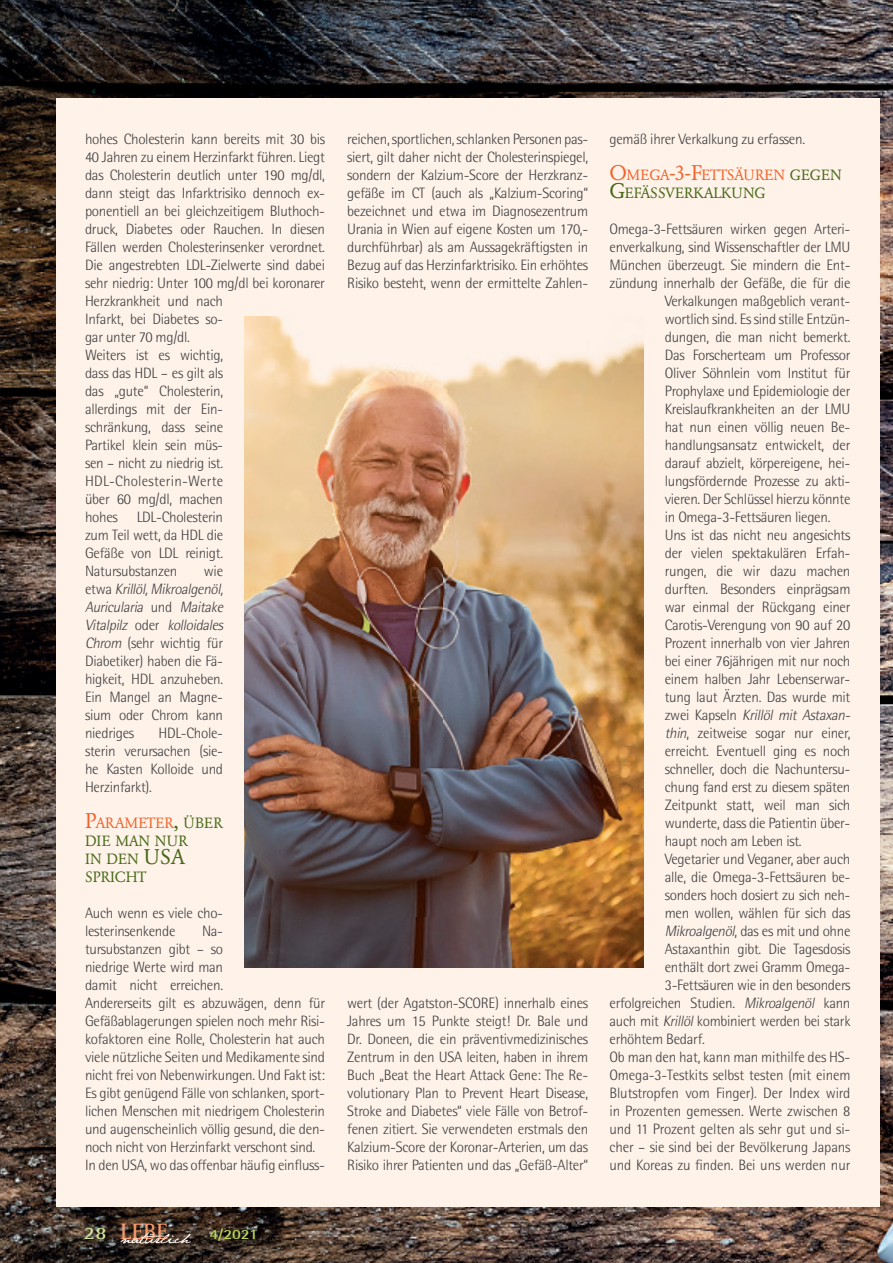
<style>
.page{position:relative;width:893px;height:1263px;background:#fff}
.page>*{position:absolute;margin:0;border:0;box-sizing:border-box;transform-origin:0 0}
.t1{font:700 23.1px "Rotis Serif";color:#f79a6c;scale:.91 1}
.t2{font:300 15px/18px "AT Rotis Semi Sans";letter-spacing:-.02em;color:#3e3e3f}
.t3{font:italic 300 15px "AT Rotis Semi Sans";color:#3e3e3f}
.t4{font:14.7px/18px "Garamond BQ";letter-spacing:-.01em;color:#466715}
.t5{font:700 14.1px "AT Rotis Semi Sans";color:#bad65a;scale:1.18 1}
.s1{font-style:italic}
.s2{font-size:21px;color:#f26228}
.s3{color:#f26228}
.s4{font-size:21px}
.s5{font-size:17.85px;color:#d3e498}
.s6{font-style:normal}
</style>
<div class="page">
<img style="left:0;top:0;width:893px;height:1263px">
<div style="left:56px;top:99px;width:823px;height:1108px;background:#fef2e9"></div>
<svg style="left:120px;top:1232px;width:71px;height:12px"></svg>
<img style="left:244px;top:317px;width:399px;height:651px">
<p class="t2" style="left:85px;top:131px;width:242px">hohes Cholesterin kann bereits mit 30 bis<br>40 Jahren zu einem Herzinfarkt führen. Liegt das Cholesterin deutlich unter 190 mg/dl, dann steigt das Infarktrisiko dennoch ex&shy;ponentiell an bei gleichzeitigem Bluthoch&shy;druck, Diabetes oder Rauchen. In diesen<br>Fällen werden Cholesterinsenker verordnet.<br>Die angestrebten LDL-Zielwerte sind dabei sehr niedrig: Unter 100 mg/dl bei koronarer<br>Herzkrankheit und nach<br>Infarkt, bei Diabetes so-<br>gar unter 70 mg/dl.<br>Weiters ist es wichtig,<br>dass das HDL – es gilt als<br>das „gute“ Cholesterin,<br>allerdings mit der Ein-<br>schränkung, dass seine<br>Partikel klein sein müs-<br>sen – nicht zu niedrig ist.<br>HDL-Cholesterin-Werte<br>über 60 mg/dl, machen<br>hohes</p>
<p class="t2" style="left:85px;top:509px;width:140px;text-align:justify;text-indent:52px">LDL-Cholesterin zum Teil wett, da HDL die Gefäße von LDL reinigt.<br>Natursubstanzen</p>
<p class="t2" style="left:85px;top:563px;width:142px;text-indent:119px">wie e t w a <span class="s1">Krillöl,Mikroalgenöl,<br>Auricularia</span> u n d <span class="s1">Maitake<br>Vitalpilz</span> o d e r <span class="s1">kolloidales<br>Chrom</span> (sehr wichtig für<br>Diabetiker) haben die Fä&shy;higkeit, HDL anzuheben.<br>Ein Mangel an Magne&shy;sium oder Chrom kann niedriges</p>
<p class="t2" style="left:85px;top:725px;width:140px;text-align:justify;text-indent:73px">HDL-Chole&shy;sterin verursachen (sie&shy;he Kasten Kolloide und Herzinfarkt).</p>
<p class="t4" style="left:85px;top:814px;width:139px"><span class="s2">P</span><span class="s3">ARAMETER</span><span class="s4">,</span> ÜBER<br>DIE MAN NUR<br>IN DEN <span class="s4">USA<br></span>SPRICHT</p>
<p class="t2" style="left:85px;top:905px;width:140px">Auch wenn es viele cho&shy;lesterinsenkende</p>
<p class="t2" style="left:85px;top:923px;width:242px;text-indent:117px">Na-<br>tursubstanzen gibt – so<br>niedrige Werte wird man<br>damit nicht erreichen.<br>Andererseits gilt es abzuwägen, denn für Gefäßablagerungen spielen noch mehr Risi&shy;kofaktoren eine Rolle, Cholesterin hat auch viele nützliche Seiten und Medikamente sind nicht frei von Nebenwirkungen. Und Fakt ist:<br>Es gibt genügend Fälle von schlanken, sport&shy;lichen Menschen mit niedrigem Cholesterin und augenscheinlich völlig gesund, die den&shy;noch nicht von Herzinfarkt verschont sind.<br>In den USA, wo das offenbar häufig einfluss-</p>
<h1 class="t1" style="left:83px;top:1218px;width:94px"><span class="s5">28</span> LEBE</h1>
<p class="t5" style="left:209px;top:1229px;width:43px">4/2021</p>
<p class="t2" style="left:347px;top:131px;width:242px;text-align:justify">reichen, sportlichen, schlanken Personen pas&shy;siert, gilt daher nicht der Cholesterinspiegel, sondern der Kalzium-Score der Herzkranz&shy;gefäße im CT (auch als „Kalzium-Scoring“ bezeichnet und etwa im Diagnosezentrum Urania in Wien auf eigene Kosten um 170,- durchführbar) als am Aussagekräftigsten in Bezug auf das Herzinfarktrisiko. Ein erhöhtes Risiko besteht, wenn der ermittelte Zahlen-</p>
<p class="t2" style="left:347px;top:995px;width:242px;text-align:justify">wert (der Agatston-SCORE) innerhalb eines Jahres um 15 Punkte steigt! Dr. Bale und Dr. Doneen, die ein präventivmedizinisches Zentrum in den USA leiten, haben in ihrem Buch „Beat the Heart Attack Gene: The Re&shy;volutionary Plan to Prevent Heart Disease, Stroke and Diabetes“ viele Fälle von Betrof&shy;fenen zitiert. Sie verwendeten erstmals den Kalzium-Score der Koronar-Arterien, um das Risiko ihrer Patienten und das „Gefäß-Alter“</p>
<p class="t2" style="left:609px;top:131px;width:197px">gemäß ihrer Verkalkung zu erfassen.</p>
<p class="t4" style="left:609px;top:166px;width:234px"><span class="s2">O</span><span class="s3">MEGA</span><span class="s2">-3-F</span><span class="s3">ETTSÄUREN</span> GEGEN<br><span class="s4">G</span>EFÄSSVERKALKUNG</p>
<p class="t2" style="left:609px;top:221px;width:242px">Omega-3-Fettsäuren wirken gegen Arteri-</p>
<p class="t2" style="left:609px;top:239px;width:242px">enverkalkung, sind Wissenschaftler der LMU</p>
<p class="t2" style="left:609px;top:257px;width:242px">München überzeugt. Sie mindern die Ent-</p>
<p class="t2" style="left:609px;top:275px;width:242px">zündung innerhalb der Gefäße, die für die</p>
<p class="t2" style="left:665px;top:293px;width:187px">Verkalkungen maßgeblich verant-</p>
<p class="t2" style="left:665px;top:311px;width:187px">wortlich sind. Es sind stille Entzün-</p>
<p class="t2" style="left:665px;top:329px;width:187px">dungen, die man nicht bemerkt.</p>
<p class="t2" style="left:665px;top:347px;width:187px">Das Forscherteam um Professor</p>
<p class="t2" style="left:665px;top:365px;width:187px">Oliver Söhnlein vom Institut für</p>
<p class="t2" style="left:665px;top:383px;width:187px">Prophylaxe und Epidemiologie der</p>
<p class="t2" style="left:665px;top:401px;width:187px">Kreislaufkrankheiten an der LMU</p>
<p class="t2" style="left:665px;top:419px;width:187px">hat nun einen völlig neuen Be-</p>
<p class="t2" style="left:665px;top:437px;width:187px">handlungsansatz entwickelt, der</p>
<p class="t2" style="left:665px;top:455px;width:187px">darauf abzielt, körpereigene, hei-</p>
<p class="t2" style="left:665px;top:473px;width:187px">lungsfördernde Prozesse zu akti-</p>
<p class="t2" style="left:665px;top:491px;width:187px">vieren. Der Schlüssel hierzu könnte</p>
<p class="t2" style="left:665px;top:509px;width:167px">in Omega-3-Fettsäuren liegen.</p>
<p class="t2" style="left:665px;top:527px;width:187px">Uns ist das nicht neu angesichts</p>
<p class="t2" style="left:665px;top:545px;width:187px">der vielen spektakulären Erfah-</p>
<p class="t2" style="left:665px;top:563px;width:187px">rungen, die wir dazu machen</p>
<p class="t2" style="left:665px;top:581px;width:187px">durften. Besonders einprägsam</p>
<p class="t2" style="left:665px;top:599px;width:187px">war einmal der Rückgang einer</p>
<p class="t2" style="left:665px;top:617px;width:187px">Carotis-Verengung von 90 auf 20</p>
<p class="t2" style="left:665px;top:635px;width:187px">Prozent innerhalb von vier Jahren</p>
<p class="t2" style="left:665px;top:653px;width:187px">bei einer 76jährigen mit nur noch</p>
<p class="t2" style="left:665px;top:671px;width:187px">einem halben Jahr Lebenserwar-</p>
<p class="t2" style="left:665px;top:689px;width:187px">tung laut Ärzten. Das wurde mit</p>
<p class="t3" style="left:665px;top:708px;width:190px"><span class="s6">z w e i Ka p se l n</span> Krillöl mit Astaxan-</p>
<p class="t2" style="left:665px;top:725px;width:187px"><span class="s1">thin</span>, zeitweise sogar nur einer,</p>
<p class="t2" style="left:665px;top:743px;width:187px">erreicht. Eventuell ging es noch</p>
<p class="t2" style="left:665px;top:761px;width:187px">schneller, doch die Nachuntersu-</p>
<p class="t2" style="left:665px;top:779px;width:187px">chung fand erst zu diesem späten</p>
<p class="t2" style="left:665px;top:797px;width:187px">Zeitpunkt statt, weil man sich</p>
<p class="t2" style="left:665px;top:815px;width:187px">wunderte, dass die Patientin über-</p>
<p class="t2" style="left:665px;top:833px;width:138px">haupt noch am Leben ist.</p>
<p class="t2" style="left:665px;top:851px;width:187px">Vegetarier und Veganer, aber auch</p>
<p class="t2" style="left:665px;top:869px;width:187px">alle, die Omega-3-Fettsäuren be-</p>
<p class="t2" style="left:665px;top:887px;width:187px">sonders hoch dosiert zu sich neh-</p>
<p class="t2" style="left:665px;top:905px;width:187px">men wollen, wählen für sich das</p>
<p class="t2" style="left:665px;top:923px;width:187px"><span class="s1">Mikroalgenöl</span>, d a s es m i t u n d o h n e</p>
<p class="t2" style="left:665px;top:941px;width:187px">Astaxanthin gibt. Die Tagesdosis</p>
<p class="t2" style="left:665px;top:959px;width:187px">enthält dort zwei Gramm Omega-</p>
<p class="t2" style="left:665px;top:977px;width:187px">3-Fettsäuren wie in den besonders</p>
<p class="t2" style="left:609px;top:995px;width:242px">erfolgreichen Studien. <span class="s1">Mikroalgenöl</span> kann</p>
<p class="t2" style="left:609px;top:1013px;width:242px">auch mit <span class="s1">Krillöl</span> kombiniert werden bei stark</p>
<p class="t2" style="left:609px;top:1031px;width:97px">erhöhtem Bedarf.</p>
<p class="t2" style="left:609px;top:1049px;width:242px">Ob man den hat, kann man mithilfe des HS-</p>
<p class="t2" style="left:609px;top:1067px;width:242px">Omega-3-Testkits selbst testen (mit einem</p>
<p class="t2" style="left:609px;top:1085px;width:242px">Blutstropfen vom Finger). Der Index wird</p>
<p class="t2" style="left:609px;top:1103px;width:242px">in Prozenten gemessen. Werte zwischen 8</p>
<p class="t2" style="left:609px;top:1121px;width:242px">und 11 Prozent gelten als sehr gut und si-</p>
<p class="t2" style="left:609px;top:1139px;width:242px">cher – sie sind bei der Bevölkerung Japans</p>
<p class="t2" style="left:609px;top:1157px;width:242px">und Koreas zu finden. Bei uns werden nur</p>
</div>
